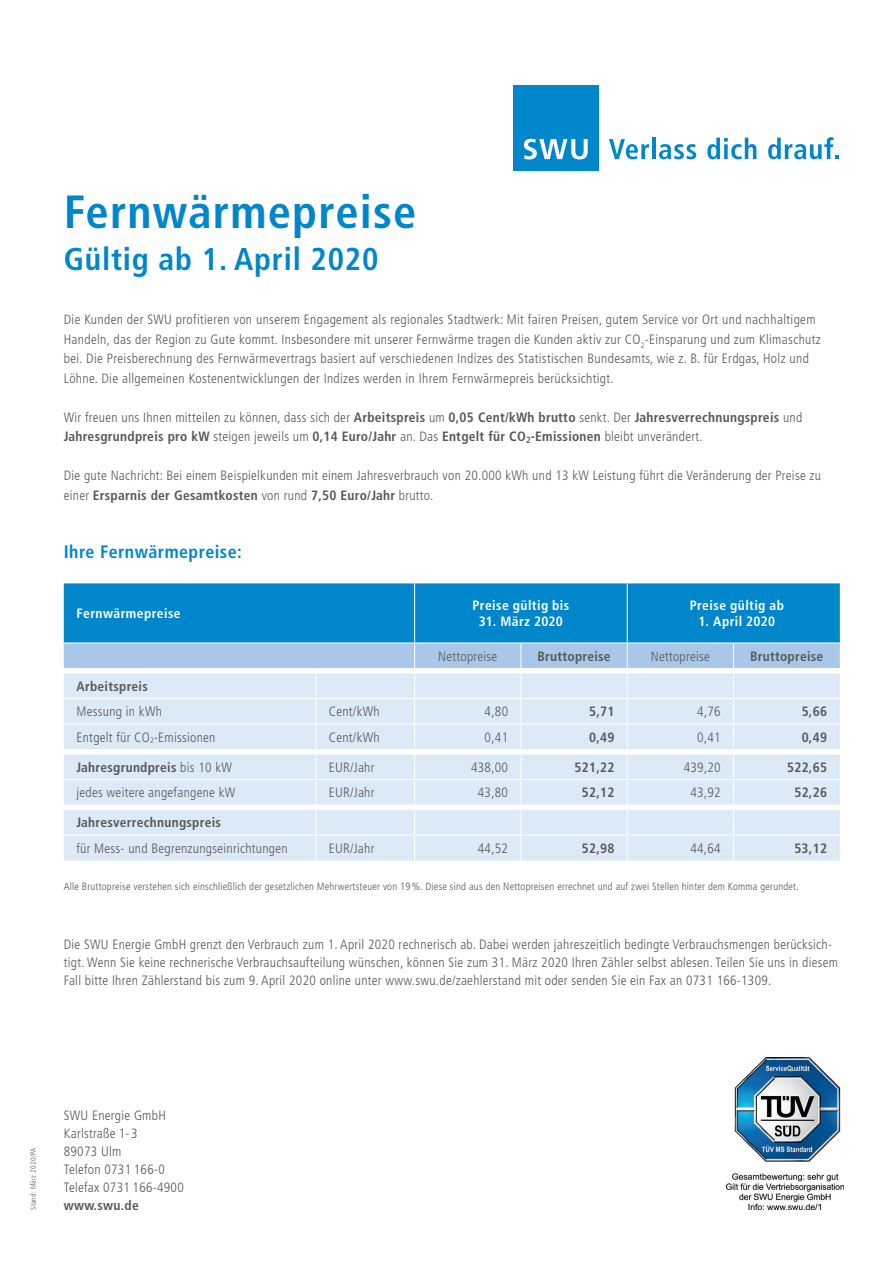
<style>
.page{position:relative;width:893px;height:1263px;background:#fff}
.page>*{position:absolute;margin:0;border:0;box-sizing:border-box;transform-origin:0 0}
.t1{font:700 condensed 46.5px "Frutiger LT";letter-spacing:.025em;color:#0086cb}
.t2{font:700 condensed 31.5px "Frutiger LT";letter-spacing:.025em;color:#0086cb}
.t3{font:700 condensed 18px "Frutiger LT";letter-spacing:.025em;color:#0086cb}
.t4{font:300 condensed 13.5px/19.5px "Frutiger LT";letter-spacing:.025em;color:#57585a}
.t5{font:300 condensed 13.5px/18px "Frutiger";letter-spacing:.02em;color:#57585a}
.t6{font:700 condensed 13.5px/19.5px "Frutiger LT";letter-spacing:.02em;color:#57585a}
.t7{font:700 condensed 13.5px "Frutiger LT";letter-spacing:.03em;color:#fff}
.t8{font:300 condensed 10.5px "Frutiger";letter-spacing:.02em;color:#57585a}
.t9{font:300 condensed 7.5px "Frutiger";letter-spacing:.03em;color:#57585a}
.s1{font-weight:300}
.s2{font-weight:700}
</style>
<div class="page">
<img style="left:727px;top:1058px;width:116px;height:152px">
<svg style="left:609px;top:139px;width:40px;height:20px"></svg>
<hr style="left:652px;top:138px;width:4px;height:21px;background:#0086cb">
<svg style="left:659px;top:144px;width:37px;height:15px"></svg>
<svg style="left:707px;top:138px;width:49px;height:21px"></svg>
<svg style="left:768px;top:137px;width:71px;height:22px"></svg>
<div style="left:513px;top:85px;width:85px;height:85px;background:#0086cb"></div>
<svg style="left:524px;top:139px;width:64px;height:20px"></svg>
<div style="left:64px;top:583px;width:776px;height:60px;background:#0086cb"></div>
<hr style="left:414px;top:583px;width:1px;height:60px;background:#fff">
<hr style="left:627px;top:583px;width:1px;height:60px;background:#fff">
<svg style="left:64px;top:644px;width:776px;height:216px;background:#d8e6f5"></svg>
<hr style="left:64px;top:668px;width:252px;height:1px;background:#fff">
<hr style="left:316px;top:668px;width:99px;height:1px;background:#fff">
<hr style="left:415px;top:668px;width:106px;height:1px;background:#fff">
<hr style="left:521px;top:668px;width:106px;height:1px;background:#fff">
<hr style="left:627px;top:668px;width:106px;height:1px;background:#fff">
<hr style="left:733px;top:668px;width:107px;height:1px;background:#fff">
<hr style="left:64px;top:673px;width:252px;height:1px;background:#fff">
<hr style="left:316px;top:673px;width:99px;height:1px;background:#fff">
<hr style="left:415px;top:673px;width:106px;height:1px;background:#fff">
<hr style="left:521px;top:673px;width:106px;height:1px;background:#fff">
<hr style="left:627px;top:673px;width:106px;height:1px;background:#fff">
<hr style="left:733px;top:673px;width:107px;height:1px;background:#fff">
<hr style="left:64px;top:698px;width:252px;height:1px;background:#fff">
<hr style="left:316px;top:698px;width:99px;height:1px;background:#fff">
<hr style="left:415px;top:698px;width:106px;height:1px;background:#fff">
<hr style="left:521px;top:698px;width:106px;height:1px;background:#fff">
<hr style="left:627px;top:698px;width:106px;height:1px;background:#fff">
<hr style="left:733px;top:698px;width:107px;height:1px;background:#fff">
<hr style="left:64px;top:724px;width:252px;height:1px;background:#fff">
<hr style="left:316px;top:724px;width:99px;height:1px;background:#fff">
<hr style="left:415px;top:724px;width:106px;height:1px;background:#fff">
<hr style="left:521px;top:724px;width:106px;height:1px;background:#fff">
<hr style="left:627px;top:724px;width:106px;height:1px;background:#fff">
<hr style="left:733px;top:724px;width:107px;height:1px;background:#fff">
<hr style="left:64px;top:749px;width:252px;height:1px;background:#fff">
<hr style="left:316px;top:749px;width:99px;height:1px;background:#fff">
<hr style="left:415px;top:749px;width:106px;height:1px;background:#fff">
<hr style="left:521px;top:749px;width:106px;height:1px;background:#fff">
<hr style="left:627px;top:749px;width:106px;height:1px;background:#fff">
<hr style="left:733px;top:749px;width:107px;height:1px;background:#fff">
<hr style="left:64px;top:754px;width:252px;height:1px;background:#fff">
<hr style="left:316px;top:754px;width:99px;height:1px;background:#fff">
<hr style="left:415px;top:754px;width:106px;height:1px;background:#fff">
<hr style="left:521px;top:754px;width:106px;height:1px;background:#fff">
<hr style="left:627px;top:754px;width:106px;height:1px;background:#fff">
<hr style="left:733px;top:754px;width:107px;height:1px;background:#fff">
<hr style="left:64px;top:779px;width:252px;height:1px;background:#fff">
<hr style="left:316px;top:779px;width:99px;height:1px;background:#fff">
<hr style="left:415px;top:779px;width:106px;height:1px;background:#fff">
<hr style="left:521px;top:779px;width:106px;height:1px;background:#fff">
<hr style="left:627px;top:779px;width:106px;height:1px;background:#fff">
<hr style="left:733px;top:779px;width:107px;height:1px;background:#fff">
<hr style="left:64px;top:805px;width:252px;height:1px;background:#fff">
<hr style="left:316px;top:805px;width:99px;height:1px;background:#fff">
<hr style="left:415px;top:805px;width:106px;height:1px;background:#fff">
<hr style="left:521px;top:805px;width:106px;height:1px;background:#fff">
<hr style="left:627px;top:805px;width:106px;height:1px;background:#fff">
<hr style="left:733px;top:805px;width:107px;height:1px;background:#fff">
<hr style="left:64px;top:809px;width:252px;height:1px;background:#fff">
<hr style="left:316px;top:809px;width:99px;height:1px;background:#fff">
<hr style="left:415px;top:809px;width:106px;height:1px;background:#fff">
<hr style="left:521px;top:809px;width:106px;height:1px;background:#fff">
<hr style="left:627px;top:809px;width:106px;height:1px;background:#fff">
<hr style="left:733px;top:809px;width:107px;height:1px;background:#fff">
<hr style="left:64px;top:835px;width:252px;height:1px;background:#fff">
<hr style="left:316px;top:835px;width:99px;height:1px;background:#fff">
<hr style="left:415px;top:835px;width:106px;height:1px;background:#fff">
<hr style="left:521px;top:835px;width:106px;height:1px;background:#fff">
<hr style="left:627px;top:835px;width:106px;height:1px;background:#fff">
<hr style="left:733px;top:835px;width:107px;height:1px;background:#fff">
<h1 class="t1" style="left:64px;top:185px;width:354px">Fernwärmepreise</h1>
<h2 class="t2" style="left:64px;top:240px;width:316px">Gültig ab 1. April 2020</h2>
<p class="t4" style="left:64px;top:310px;width:759px">Die Kunden der SWU profitieren von unserem Engagement als regionales Stadtwerk: Mit fairen Preisen, gutem Service vor Ort und nachhaltigem Handeln, das der Region zu Gute kommt. Insbesondere mit unserer Fernwärme tragen die Kunden aktiv zur CO<sub>2</sub>-Einsparung und zum Klimaschutz bei. Die Preisberechnung des Fernwärmevertrags basiert auf verschiedenen Indizes des Statistischen Bundesamts, wie z. B. für Erdgas, Holz und Löhne. Die allgemeinen Kostenentwicklungen der Indizes werden in Ihrem Fernwärmepreis berücksichtigt.</p>
<p class="t6" style="left:64px;top:407px;width:740px"><span class="s1">Wir freuen uns Ihnen mitteilen zu können, dass sich der</span> Arbeitspreis <span class="s1">um</span> 0,05 Cent/kWh brutto <span class="s1">senkt. Der</span> Jahresverrechnungspreis <span class="s1">und<br></span>Jahresgrundpreis pro kW <span class="s1">steigen jeweils um</span> 0,14 Euro/Jahr <span class="s1">an. Das</span> Entgelt für CO<sub>2</sub>-Emissionen <span class="s1">bleibt unverändert.</span></p>
<p class="t4" style="left:64px;top:466px;width:759px">Die gute Nachricht: Bei einem Beispielkunden mit einem Jahresverbrauch von 20.000 kWh und 13 kW Leistung führt die Veränderung der Preise zu einer <span class="s2">Ersparnis der Gesamtkosten</span> von rund <span class="s2">7,50 Euro/Jahr</span> brutto.</p>
<h3 class="t3" style="left:64px;top:541px;width:180px">Ihre Fernwärmepreise:</h3>
<p class="t7" style="left:77px;top:606px;width:106px">Fernwärmepreise</p>
<p class="t7" style="left:472px;top:597px;width:98px">Preise gültig bis</p>
<p class="t7" style="left:479px;top:613px;width:86px">31. März 2020</p>
<p class="t7" style="left:690px;top:597px;width:96px">Preise gültig ab</p>
<p class="t7" style="left:699px;top:614px;width:78px">1. April 2020</p>
<p class="t4" style="left:438px;top:646px;width:61px">Nettopreise</p>
<p class="t6" style="left:537px;top:646px;width:75px">Bruttopreise</p>
<p class="t4" style="left:651px;top:646px;width:61px">Nettopreise</p>
<p class="t6" style="left:750px;top:646px;width:75px">Bruttopreise</p>
<p class="t6" style="left:77px;top:676px;width:73px">Arbeitspreis</p>
<p class="t4" style="left:77px;top:702px;width:87px">Messung in kWh</p>
<p class="t4" style="left:329px;top:702px;width:52px">Cent/kWh</p>
<p class="t4" style="left:485px;top:702px;width:25px">4,80</p>
<p class="t6" style="left:589px;top:702px;width:27px">5,71</p>
<p class="t4" style="left:697px;top:702px;width:25px">4,76</p>
<p class="t6" style="left:802px;top:702px;width:27px">5,66</p>
<p class="t4" style="left:77px;top:728px;width:140px">Entgelt für CO<sub>2</sub>-Emissionen</p>
<p class="t4" style="left:329px;top:728px;width:52px">Cent/kWh</p>
<p class="t4" style="left:485px;top:728px;width:25px">0,41</p>
<p class="t6" style="left:589px;top:727px;width:27px">0,49</p>
<p class="t4" style="left:697px;top:728px;width:25px">0,41</p>
<p class="t6" style="left:802px;top:727px;width:27px">0,49</p>
<p class="t6" style="left:77px;top:757px;width:157px">Jahresgrundpreis <span class="s1">bis 10 kW</span></p>
<p class="t4" style="left:329px;top:758px;width:47px">EUR/Jahr</p>
<p class="t4" style="left:471px;top:758px;width:38px">438,00</p>
<p class="t6" style="left:574px;top:757px;width:41px">521,22</p>
<p class="t4" style="left:684px;top:758px;width:38px">439,20</p>
<p class="t6" style="left:787px;top:757px;width:41px">522,65</p>
<p class="t4" style="left:77px;top:783px;width:160px">jedes weitere angefangene kW</p>
<p class="t4" style="left:329px;top:783px;width:47px">EUR/Jahr</p>
<p class="t4" style="left:478px;top:783px;width:32px">43,80</p>
<p class="t6" style="left:582px;top:783px;width:34px">52,12</p>
<p class="t4" style="left:690px;top:783px;width:32px">43,92</p>
<p class="t6" style="left:794px;top:783px;width:34px">52,26</p>
<p class="t6" style="left:77px;top:813px;width:146px">Jahresverrechnungspreis</p>
<p class="t4" style="left:77px;top:839px;width:213px">für Mess- und Begrenzungseinrichtungen</p>
<p class="t4" style="left:329px;top:839px;width:47px">EUR/Jahr</p>
<p class="t4" style="left:478px;top:839px;width:32px">44,52</p>
<p class="t6" style="left:582px;top:838px;width:34px">52,98</p>
<p class="t4" style="left:690px;top:839px;width:32px">44,64</p>
<p class="t6" style="left:794px;top:838px;width:34px">53,12</p>
<p class="t8" style="left:64px;top:880px;width:737px">Alle Bruttopreise verstehen sich einschließlich der gesetzlichen Mehrwertsteuer von 19%. Diese sind aus den Nettopreisen errechnet und auf zwei Stellen hinter dem Komma gerundet.</p>
<p class="t5" style="left:64px;top:935px;width:776px">Die SWU Energie GmbH grenzt den Verbrauch zum 1. April 2020 rechnerisch ab. Dabei werden jahreszeitlich bedingte Verbrauchsmengen berücksich&shy;tigt. Wenn Sie keine rechnerische Verbrauchsaufteilung wünschen, können Sie zum 31. März 2020 Ihren Zähler selbst ablesen. Teilen Sie uns in diesem<br>Fall bitte Ihren Zählerstand bis zum 9. April 2020 online unter www.swu.de/zaehlerstand mit oder senden Sie ein Fax an 0731 166-1309.</p>
<p class="t9" style="left:29px;top:1210px;width:64px;rotate:-90deg">Stand: März 2020/PA</p>
<p class="t5" style="left:64px;top:1106px;width:122px">SWU Energie GmbH<br>Karlstraße 1-3<br>89073 Ulm<br>Telefon 0731 166-0<br>Telefax 0731 166-4900</p>
<p class="t6" style="left:64px;top:1195px;width:77px">www.swu.de</p>
</div>
